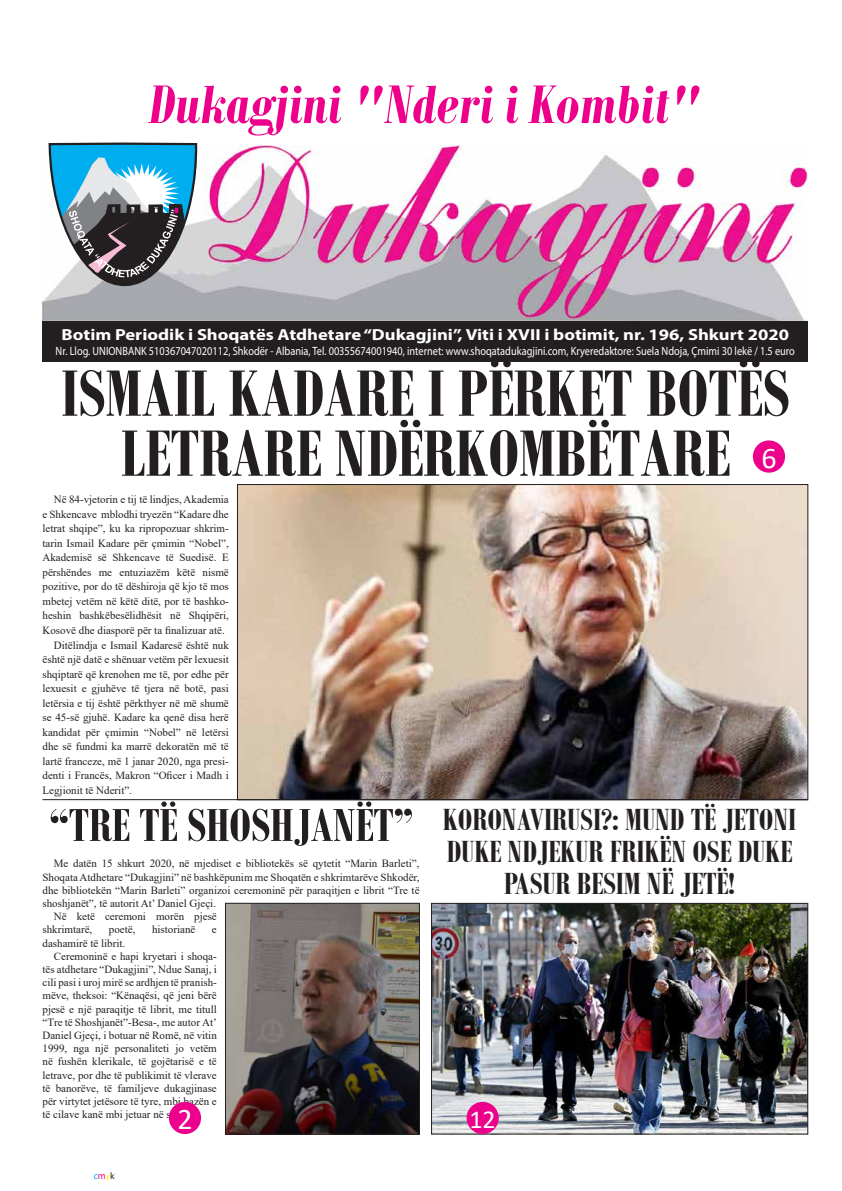
<style>
.page{position:relative;width:842px;height:1191px;background:#fff}
.page>*{position:absolute;margin:0;border:0;box-sizing:border-box;transform-origin:0 0}
.t1{font:700 71px/60px "Bodoni MT Condensed";color:#231f20;text-align:center}
.t2{font:italic 700 59px "Bodoni MT Condensed";color:#ec008c}
.t3{font:700 50px "Bodoni MT Condensed";color:#231f20}
.t4{font:700 33px/32px "Bodoni MT Condensed";color:#231f20;text-align:center}
.t5{font:30px "Calibri";color:#fff}
.t6{font:26px "Calibri";color:#fff}
.t7{font:700 16px "Myriad Pro";color:#fff;scale:1.16 1}
.t8{font:12px "Myriad Pro";color:#fff;scale:.86 1}
.t9{font:11px "Times New Roman";color:#231f20}
.t10{font:10px "Calibri";color:#00aeef}
.s1{color:#ec008c}
.s2{color:#fff200}
.s3{color:#231f20}
</style>
<div class="page">
<img style="left:42px;top:146px;width:766px;height:175px">
<div style="left:42px;top:321px;width:766px;height:41px;background:#231f20"></div>
<svg style="left:48px;top:142px;width:149px;height:145px"></svg>
<div style="left:753px;top:440px;width:32px;height:32px;background:#ec008c;border-radius:50%"></div>
<img style="left:239px;top:486px;width:567px;height:312px">
<hr style="left:42px;top:799px;width:766px;height:1px;background:#231f20">
<img style="left:227px;top:905px;width:191px;height:227px">
<div style="left:225px;top:903px;width:195px;height:231px;border:1px solid #231f20"></div>
<img style="left:433px;top:905px;width:373px;height:227px">
<div style="left:431px;top:903px;width:377px;height:231px;border:1px solid #231f20"></div>
<div style="left:169px;top:1101px;width:32px;height:33px;background:#ec008c;border-radius:50%"></div>
<div style="left:467px;top:1101px;width:32px;height:33px;background:#ec008c;border-radius:50%"></div>
<h2 class="t2" style="left:149px;top:69px;width:554px">Dukagjini "Nderi i Kombit"</h2>
<h3 class="t7" style="left:62px;top:324px;width:629px">Botim Periodik i Shoqatës Atdhetare “Dukagjini”, Viti i XVII i botimit, nr. 196, Shkurt 2020</h3>
<p class="t8" style="left:56px;top:343px;width:861px">Nr. Llog. UNIONBANK 510367047020112, Shkodër - Albania, Tel. 00355674001940, internet: www.shoqatadukagjini.com, Kryeredaktore: Suela Ndoja, Çmimi 30 lekë / 1.5 euro</p>
<h1 class="t1" style="left:61px;top:362px;width:730px">ISMAIL KADARE I PËRKET BOTËS<br>LETRARE NDËRKOMBËTARE</h1>
<p class="t9" style="left:54px;top:492px;width:176px">Në 84-vjetorin e tij të lindjes, Akademia</p>
<p class="t9" style="left:42px;top:506px;width:188px">e Shkencave mblodhi tryezën “Kadare dhe</p>
<p class="t9" style="left:42px;top:521px;width:188px">letrat shqipe”, ku ka ripropozuar shkrim-</p>
<p class="t9" style="left:42px;top:535px;width:188px">tarin Ismail Kadare për çmimin “Nobel”,</p>
<p class="t9" style="left:42px;top:550px;width:188px">Akademisë së Shkencave të Suedisë. E</p>
<p class="t9" style="left:42px;top:564px;width:188px">përshëndes me entuziazëm këtë nismë</p>
<p class="t9" style="left:42px;top:579px;width:188px">pozitive, por do të dëshiroja që kjo të mos</p>
<p class="t9" style="left:42px;top:593px;width:188px">mbetej vetëm në këtë ditë, por të bashko-</p>
<p class="t9" style="left:42px;top:608px;width:188px">heshin bashkëbesëlidhësit në Shqipëri,</p>
<p class="t9" style="left:42px;top:622px;width:184px">Kosovë dhe diasporë për ta finalizuar atë.</p>
<p class="t9" style="left:54px;top:637px;width:176px">Ditëlindja e Ismail Kadaresë është nuk</p>
<p class="t9" style="left:42px;top:651px;width:188px">është një datë e shënuar vetëm për lexuesit</p>
<p class="t9" style="left:42px;top:666px;width:188px">shqiptarë që krenohen me të, por edhe për</p>
<p class="t9" style="left:42px;top:680px;width:188px">lexuesit e gjuhëve të tjera në botë, pasi</p>
<p class="t9" style="left:42px;top:695px;width:188px">letërsia e tij është përkthyer në më shumë</p>
<p class="t9" style="left:42px;top:709px;width:188px">se 45-së gjuhë. Kadare ka qenë disa herë</p>
<p class="t9" style="left:42px;top:724px;width:188px">kandidat për çmimin “Nobel” në letërsi</p>
<p class="t9" style="left:42px;top:738px;width:188px">dhe së fundmi ka marrë dekoratën më të</p>
<p class="t9" style="left:42px;top:753px;width:188px">lartë franceze, më 1 janar 2020, nga presi-</p>
<p class="t9" style="left:42px;top:767px;width:188px">denti i Francës, Makron “Oficer i Madh i</p>
<p class="t9" style="left:42px;top:782px;width:91px">Legjionit të Nderit”.</p>
<h3 class="t3" style="left:49px;top:795px;width:365px">“TRE TË SHOSHJANËT”</h3>
<p class="t9" style="left:54px;top:856px;width:367px">Me datën 15 shkurt 2020, në mjediset e bibliotekës së qytetit “Marin Barleti”,</p>
<p class="t9" style="left:42px;top:869px;width:379px">Shoqata Atdhetare “Dukagjini” në bashkëpunim me Shoqatën e shkrimtarëve Shkodër,</p>
<p class="t9" style="left:42px;top:882px;width:379px">dhe bibliotekën “Marin Barleti” organizoi ceremoninë për paraqitjen e librit “Tre të</p>
<p class="t9" style="left:42px;top:895px;width:175px">shoshjanët”, të autorit At’ Daniel Gjeçi.</p>
<p class="t9" style="left:54px;top:908px;width:165px">Në ketë ceremoni morën pjesë</p>
<p class="t9" style="left:42px;top:922px;width:51px">shkrimtarë,</p>
<p class="t9" style="left:109px;top:922px;width:28px">poetë,</p>
<p class="t9" style="left:152px;top:922px;width:45px">historianë</p>
<p class="t9" style="left:212px;top:922px;width:6px">e</p>
<p class="t9" style="left:42px;top:935px;width:84px">dashamirë të librit.</p>
<p class="t9" style="left:54px;top:948px;width:164px">Ceremoninë e hapi kryetari i shoqa-</p>
<p class="t9" style="left:42px;top:961px;width:176px">tës atdhetare “Dukagjini”, Ndue Sanaj, i</p>
<p class="t9" style="left:42px;top:974px;width:176px">cili pasi i uroj mirë se ardhjen të pranish-</p>
<p class="t9" style="left:42px;top:988px;width:176px">mëve, theksoi: “Kënaqësi, që jeni bërë</p>
<p class="t9" style="left:42px;top:1001px;width:176px">pjesë e një paraqitje të librit, me titull</p>
<p class="t9" style="left:42px;top:1014px;width:176px">“Tre të Shoshjanët”-Besa-, me autor At’</p>
<p class="t9" style="left:42px;top:1027px;width:176px">Daniel Gjeçi, i botuar në Romë, në vitin</p>
<p class="t9" style="left:42px;top:1040px;width:176px">1999, nga një personaliteti jo vetëm</p>
<p class="t9" style="left:42px;top:1054px;width:176px">në fushën klerikale, të gojëtarisë e të</p>
<p class="t9" style="left:42px;top:1067px;width:176px">letrave, por dhe të publikimit të vlerave</p>
<p class="t9" style="left:42px;top:1080px;width:176px">të banorëve, të familjeve dukagjinase</p>
<p class="t9" style="left:42px;top:1093px;width:176px">për virtytet jetësore të tyre, mbi bazën e</p>
<p class="t9" style="left:42px;top:1106px;width:157px">të cilave kanë mbi jetuar në shekuj.</p>
<h3 class="t5" style="left:761px;top:437px;width:17px">6</h3>
<h3 class="t4" style="left:443px;top:803px;width:355px">KORONAVIRUSI?: MUND TË JETONI<br>DUKE NDJEKUR FRIKËN OSE DUKE<br>PASUR BESIM NË JETË!</h3>
<h3 class="t5" style="left:177px;top:1098px;width:17px">2</h3>
<h3 class="t6" style="left:469px;top:1101px;width:28px">12</h3>
<p class="t10" style="left:94px;top:1168px;width:23px">c<span class="s1">m</span><span class="s2">y</span><span class="s3">k</span></p>
</div>
